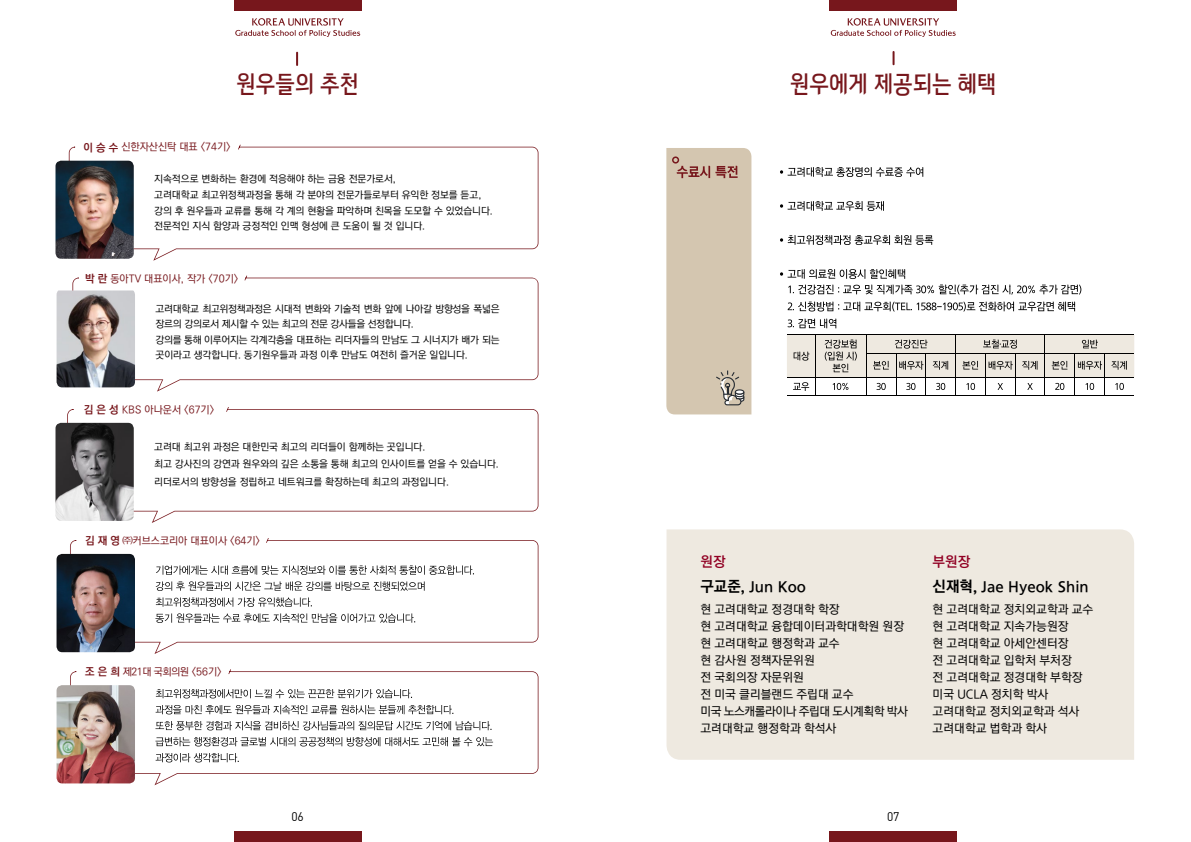
<style>
.page{position:relative;width:1191px;height:842px;background:#fff}
.page>*{position:absolute;margin:0;border:0;box-sizing:border-box;transform-origin:0 0}
.t1{font:24px "Rix Acasia Unique PB";color:#77171c;scale:.9 1}
.t2{font:15px "Rix J Go PM";color:#000}
.t3{font:14px "Rix Sin Go PB";color:#910023}
.t4{font:12.4px "Dinreg";color:#000}
.t5{font:12px/17px "Rix Sin Go PM";color:#000}
.t6{font:500 10.5px "Ko Pub Dotum";color:#77171c}
.t7{font:500 10.5px "Ko Pub Dotum";letter-spacing:-.04em;color:#77171c}
.t8{font:500 10px/15.7px "Ko Pub Dotum";letter-spacing:-.005em;color:#000}
.t9{font:500 10px/15.5px "Ko Pub Dotum";letter-spacing:-.025em;color:#000}
.s1{font-weight:700;font-size:10.9px}
.s2{font-size:8.5px}
.s3{font-family:"Rix Sin Go PEB"}
</style>
<div class="page">
<svg style="left:830px;top:18px;width:125px;height:19px"></svg>
<div style="left:829px;top:0;width:128px;height:11px;background:#77171c"></div>
<div style="left:829px;top:831px;width:128px;height:11px;background:#77171c"></div>
<svg style="left:235px;top:18px;width:125px;height:19px"></svg>
<div style="left:234px;top:0;width:127px;height:11px;background:#77171c"></div>
<div style="left:234px;top:831px;width:127px;height:11px;background:#77171c"></div>
<svg style="left:892px;top:51px;width:2px;height:14px"></svg>
<svg style="left:780px;top:167px;width:143px;height:10px"></svg>
<svg style="left:780px;top:201px;width:104px;height:10px"></svg>
<svg style="left:780px;top:235px;width:153px;height:10px"></svg>
<svg style="left:780px;top:269px;width:125px;height:10px"></svg>
<svg style="left:788px;top:285px;width:293px;height:10px"></svg>
<svg style="left:787px;top:302px;width:288px;height:9px"></svg>
<svg style="left:787px;top:319px;width:49px;height:9px"></svg>
<svg style="left:787px;top:335px;width:347px;height:61px"></svg>
<svg style="left:666px;top:148px;width:85px;height:266px;background:#d2c3af"></svg>
<svg style="left:296px;top:52px;width:2px;height:14px"></svg>
<div style="left:666px;top:529px;width:468px;height:231px;background:#eee9e0"></div>
<svg style="left:70px;top:538px;width:468px;height:116px"></svg>
<img style="left:57px;top:554px;width:78px;height:98px">
<svg style="left:70px;top:669px;width:468px;height:116px"></svg>
<img style="left:57px;top:685px;width:78px;height:98px">
<svg style="left:69px;top:145px;width:469px;height:116px"></svg>
<img style="left:55px;top:161px;width:79px;height:98px">
<svg style="left:72px;top:276px;width:466px;height:116px"></svg>
<img style="left:57px;top:290px;width:78px;height:97px">
<svg style="left:67px;top:407px;width:471px;height:116px"></svg>
<img style="left:55px;top:423px;width:79px;height:98px">
<h1 class="t1" style="left:236px;top:72px;width:138px">원우들의 추천</h1>
<h1 class="t1" style="left:790px;top:72px;width:230px">원우에게 제공되는 혜택</h1>
<p class="t6" style="left:83px;top:142px;width:149px"><span class="s1">이 승 수</span> 신한자산신탁 대표 &lt;74기&gt;</p>
<p class="t8" style="left:154px;top:172px;width:340px">지속적으로 변화하는 환경에 적응해야 하는 금융 전문가로서,<br>고려대학교 최고위정책과정을 통해 각 분야의 전문가들로부터 유익한 정보를 듣고, 강의 후 원우들과 교류를 통해 각 계의 현황을 파악하며 친목을 도모할 수 있었습니다. 전문적인 지식 함양과 긍정적인 인맥 형성에 큰 도움이 될 것 입니다.</p>
<p class="t6" style="left:85px;top:273px;width:155px"><span class="s1">박 란</span> 동아TV 대표이사, 작가 &lt;70기&gt;</p>
<p class="t9" style="left:155px;top:301px;width:346px">고려대학교 최고위정책과정은 시대적 변화와 기술적 변화 앞에 나아갈 방향성을 폭넓은 장르의 강의로서 제시할 수 있는 최고의 전문 강사들을 선정합니다.<br>강의를 통해 이루어지는 각계각층을 대표하는 리더자들의 만남도 그 시너지가 배가 되는 곳이라고 생각합니다. 동기원우들과 과정 이후 만남도 여전히 즐거운 일입니다.</p>
<p class="t6" style="left:84px;top:404px;width:132px"><span class="s1">김 은 성</span> KBS 아나운서 &lt;67기&gt;</p>
<p class="t8" style="left:154px;top:438px;width:346px;line-height:17.7px">고려대 최고위 과정은 대한민국 최고의 리더들이 함께하는 곳입니다.<br>최고 강사진의 강연과 원우와의 깊은 소통을 통해 최고의 인사이트를 얻을 수 있습니다. 리더로서의 방향성을 정립하고 네트워크를 확장하는데 최고의 과정입니다.</p>
<p class="t6" style="left:85px;top:535px;width:177px"><span class="s1">김 재 영</span> <span class="s2">(주)</span>커브스코리아 대표이사 &lt;64기&gt;</p>
<p class="t7" style="left:85px;top:666px;width:138px"><span class="s1">조 은 희</span> 제21대 국회의원 &lt;56기&gt;</p>
<h3 class="t3" style="left:700px;top:553px;width:27px">원장</h3>
<h2 class="t2" style="left:700px;top:579px;width:107px"><span class="s3">구교준,</span> Jun Koo</h2>
<p class="t5" style="left:700px;top:601px;width:209px">현 고려대학교 정경대학 학장<br>현 고려대학교 융합데이터과학대학원 원장 현 고려대학교 행정학과 교수<br>현 감사원 정책자문위원<br>전 국회의장 자문위원<br>전 미국 클리블랜드 주립대 교수<br>미국 노스캐롤라이나 주립대 도시계획학 박사 고려대학교 행정학과 학석사</p>
<h3 class="t3" style="left:932px;top:553px;width:39px">부원장</h3>
<h2 class="t2" style="left:932px;top:579px;width:157px"><span class="s3">신재혁,</span> Jae Hyeok Shin</h2>
<p class="t5" style="left:932px;top:601px;width:162px">현 고려대학교 정치외교학과 교수 현 고려대학교 지속가능원장<br>현 고려대학교 아세안센터장<br>전 고려대학교 입학처 부처장<br>전 고려대학교 정경대학 부학장 미국 UCLA 정치학 박사 고려대학교 정치외교학과 석사 고려대학교 법학과 학사</p>
<p class="t4" style="left:292px;top:809px;width:14px">06</p>
<p class="t4" style="left:887px;top:809px;width:14px">07</p>
</div>
